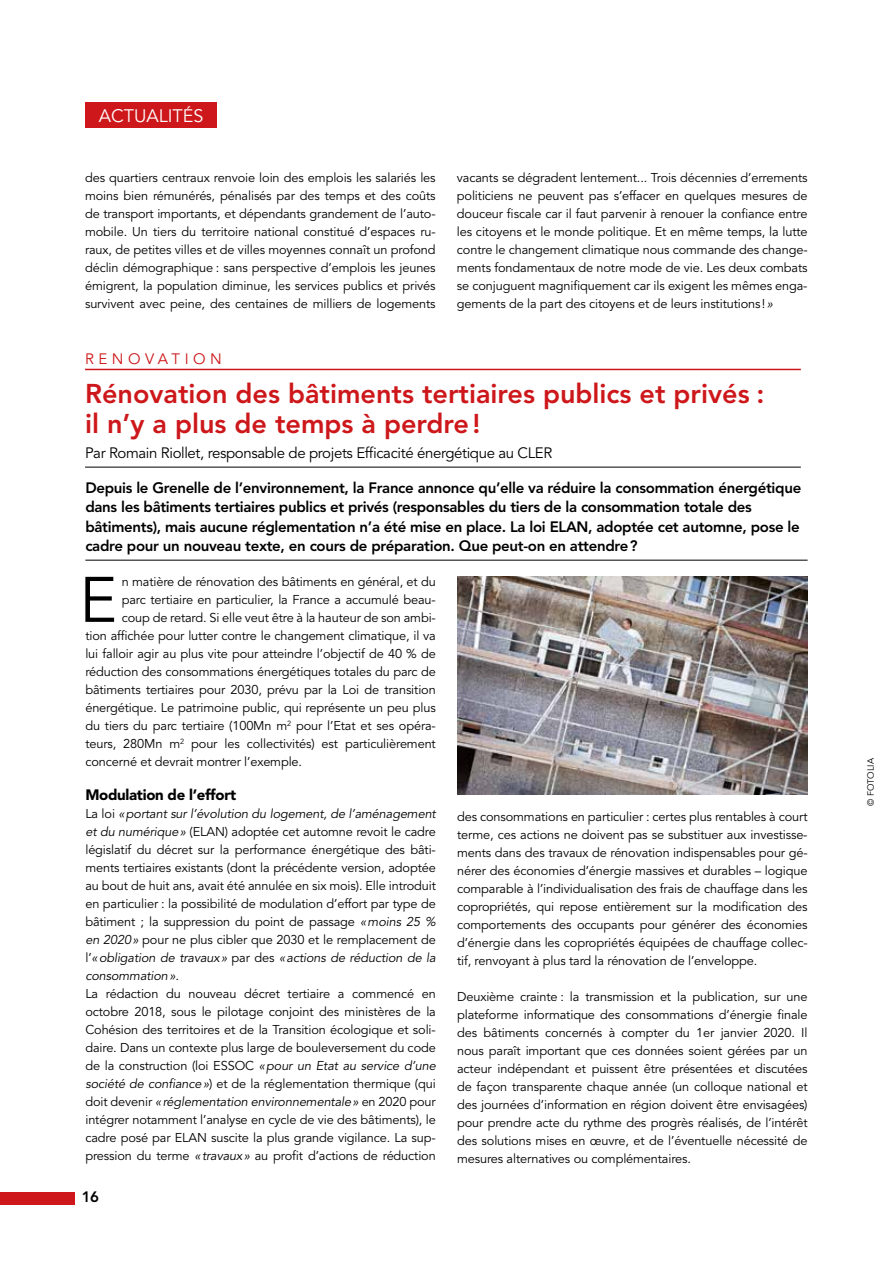
<style>
.page{position:relative;width:893px;height:1263px;background:#fff}
.page>*{position:absolute;margin:0;border:0;box-sizing:border-box;transform-origin:0 0}
.t1{font:63.6px "Avenir LT Std";color:#000}
.t2{font:800 27px/30px "Avenir LT Std";color:#cd171a}
.t3{font:18px "Avenir LT Std";color:#fff}
.t4{font:800 15px/19.5px "Avenir LT Std";letter-spacing:-.02em;color:#000}
.t5{font:15px "Avenir LT Std";letter-spacing:-.025em;color:#000}
.t6{font:900 15px "Avenir LT Std";letter-spacing:-.02em;color:#000}
.t7{font:15px "Avenir LT Std";letter-spacing:.3em;color:#cd171a}
.t8{font:12.75px/18px "Avenir LT Std";letter-spacing:-.01em;color:#000;text-align:justify}
.t9{font:9px "Avenir LT Std";color:#000}
.s1{font-style:italic}
</style>
<div class="page">
<div style="left:0;top:1192px;width:74px;height:12px;background:#cd171a"></div>
<div style="left:85px;top:102px;width:132px;height:26px;background:#cd171a"></div>
<hr style="left:85px;top:369px;width:716px;height:1px;background:#cd171a">
<hr style="left:85px;top:467px;width:716px;height:1px;background:#000">
<hr style="left:85px;top:560px;width:723px;height:1px;background:#000">
<img style="left:457px;top:576px;width:351px;height:218px">
<h3 class="t3" style="left:99px;top:105px;width:106px">ACTUALITÉS</h3>
<p class="t8" style="left:85px;top:168px;width:352px">des quartiers centraux renvoie loin des emplois les salariés les moins bien rémunérés, pénalisés par des temps et des coûts de transport importants, et dépendants grandement de l’auto&shy;mobile. Un tiers du territoire national constitué d’espaces ru&shy;raux, de petites villes et de villes moyennes connaît un profond déclin démographique : sans perspective d’emplois les jeunes émigrent, la population diminue, les services publics et privés survivent avec peine, des centaines de milliers de logements</p>
<p class="t8" style="left:457px;top:169px;width:352px">vacants se dégradent lentement... Trois décennies d’errements politiciens ne peuvent pas s’effacer en quelques mesures de douceur fiscale car il faut parvenir à renouer la confiance entre les citoyens et le monde politique. Et en même temps, la lutte contre le changement climatique nous commande des change&shy;ments fondamentaux de notre mode de vie. Les deux combats se conjuguent magnifiquement car ils exigent les mêmes enga&shy;gements de la part des citoyens et de leurs institutions!<span class="s1">»</span></p>
<p class="t7" style="left:85px;top:351px;width:138px">RENOVATION</p>
<h2 class="t2" style="left:85px;top:379px;width:681px">Rénovation des bâtiments tertiaires publics et privés : il n’y a plus de temps à perdre!</h2>
<p class="t5" style="left:85px;top:444px;width:469px">Par Romain Riollet, responsable de projets Efficacité énergétique au CLER</p>
<p class="t4" style="left:85px;top:478px;width:717px">Depuis le Grenelle de l’environnement, la France annonce qu’elle va réduire la consommation énergétique dans les bâtiments tertiaires publics et privés (responsables du tiers de la consommation totale des bâtiments), mais aucune réglementation n’a été mise en place. La loi ELAN, adoptée cet automne, pose le cadre pour un nouveau texte, en cours de préparation. Que peut-on en attendre?</p>
<h1 class="t1" style="left:79px;top:563px;width:39px">E</h1>
<p class="t8" style="left:122px;top:573px;width:316px">n matière de rénovation des bâtiments en général, et du</p>
<p class="t8" style="left:122px;top:591px;width:316px">parc tertiaire en particulier, la France a accumulé beau-</p>
<p class="t8" style="left:122px;top:609px;width:316px">coup de retard. Si elle veut être à la hauteur de son ambi-</p>
<p class="t8" style="left:85px;top:627px;width:352px">tion affichée pour lutter contre le changement climatique, il va</p>
<p class="t8" style="left:85px;top:645px;width:352px">lui falloir agir au plus vite pour atteindre l’objectif de 40 % de</p>
<p class="t8" style="left:85px;top:663px;width:352px">réduction des consommations énergétiques totales du parc de</p>
<p class="t8" style="left:85px;top:681px;width:352px">bâtiments tertiaires pour 2030, prévu par la Loi de transition</p>
<p class="t8" style="left:85px;top:699px;width:352px">énergétique. Le patrimoine public, qui représente un peu plus</p>
<p class="t8" style="left:85px;top:717px;width:352px">du tiers du parc tertiaire (100Mn m<sup>2</sup> pour l’Etat et ses opéra-</p>
<p class="t8" style="left:85px;top:735px;width:352px">teurs, 280Mn m<sup>2</sup> pour les collectivités) est particulièrement</p>
<p class="t8" style="left:85px;top:753px;width:218px">concerné et devrait montrer l’exemple.</p>
<p class="t6" style="left:85px;top:786px;width:152px">Modulation de l’effort</p>
<p class="t8" style="left:85px;top:805px;width:352px">La loi <span class="s1">«portant sur l’évolution du logement, de l’aménagement et du numérique»</span> (ELAN) adoptée cet automne revoit le cadre législatif du décret sur la performance énergétique des bâti&shy;ments tertiaires existants (dont la précédente version, adoptée au bout de huit ans, avait été annulée en six mois). Elle introduit en particulier : la possibilité de modulation d’effort par type de bâtiment ; la suppression du point de passage <span class="s1">«moins 25 % en 2020»</span> pour ne plus cibler que 2030 et le remplacement de l’<span class="s1">«obligation de travaux»</span> par des <span class="s1">«actions de réduction de la consommation».</span></p>
<p class="t8" style="left:85px;top:985px;width:352px">La rédaction du nouveau décret tertiaire a commencé en octobre 2018, sous le pilotage conjoint des ministères de la Cohésion des territoires et de la Transition écologique et soli&shy;daire. Dans un contexte plus large de bouleversement du code de la construction (loi ESSOC <span class="s1">«pour un Etat au service d’une société de confiance»</span>) et de la réglementation thermique (qui doit devenir <span class="s1">«réglementation environnementale»</span> en 2020 pour intégrer notamment l’analyse en cycle de vie des bâtiments), le cadre posé par ELAN suscite la plus grande vigilance. La sup&shy;pression du terme <span class="s1">«travaux»</span> au profit d’actions de réduction</p>
<p class="t8" style="left:457px;top:808px;width:352px">des consommations en particulier : certes plus rentables à court terme, ces actions ne doivent pas se substituer aux investisse&shy;ments dans des travaux de rénovation indispensables pour gé&shy;nérer des économies d’énergie massives et durables – logique comparable à l’individualisation des frais de chauffage dans les copropriétés, qui repose entièrement sur la modification des comportements des occupants pour générer des économies d’énergie dans les copropriétés équipées de chauffage collec&shy;tif, renvoyant à plus tard la rénovation de l’enveloppe.</p>
<p class="t8" style="left:457px;top:988px;width:352px">Deuxième crainte : la transmission et la publication, sur une plateforme informatique des consommations d’énergie finale des bâtiments concernés à compter du 1er janvier 2020. Il nous paraît important que ces données soient gérées par un acteur indépendant et puissent être présentées et discutées de façon transparente chaque année (un colloque national et des journées d’information en région doivent être envisagées) pour prendre acte du rythme des progrès réalisés, de l’intérêt des solutions mises en œuvre, et de l’éventuelle nécessité de mesures alternatives ou complémentaires.</p>
<p class="t4" style="left:82px;top:1187px;width:19px">16</p>
<p class="t9" style="left:866px;top:806px;width:49px;rotate:-90deg">© FOTOLIA</p>
</div>
